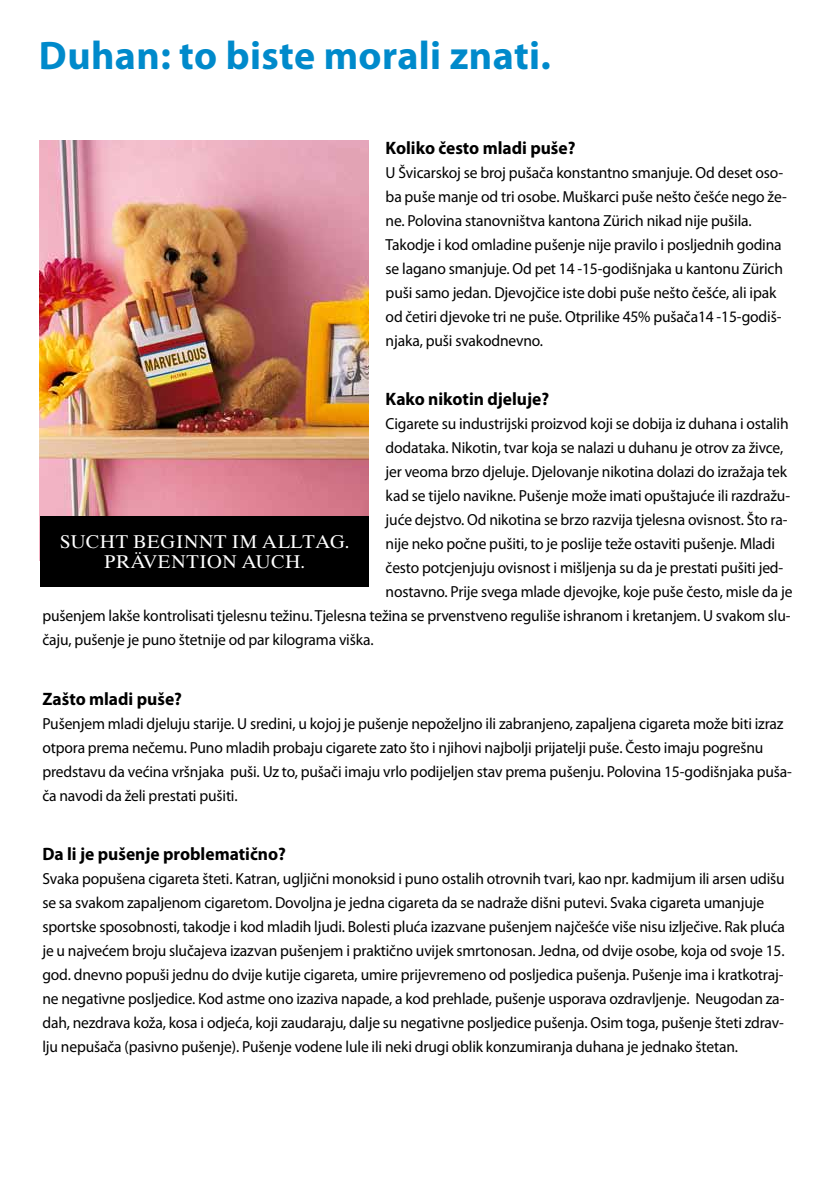
<style>
.page{position:relative;width:840px;height:1191px;background:#fff}
.page>*{position:absolute;margin:0;border:0;box-sizing:border-box;transform-origin:0 0}
.t1{font:700 40px "Myriad Pro";letter-spacing:.01em;color:#008acb}
.t2{font:18.4px/20.4px "Times Ten";letter-spacing:.02em;color:#fff;text-align:center}
.t3{font:700 18px "Myriad Pro";color:#000}
.t4{font:16px/24px "Myriad Pro";letter-spacing:-.01em;color:#000}
</style>
<div class="page">
<img style="left:40px;top:141px;width:328px;height:375px">
<div style="left:40px;top:516px;width:328px;height:70px;background:#000"></div>
<h1 class="t1" style="left:39px;top:29px;width:513px">Duhan: to biste morali znati.</h1>
<p class="t3" style="left:385px;top:136px;width:191px">Koliko često mladi puše?</p>
<p class="t4" style="left:385px;top:160px;width:402px">U Švicarskoj se broj pušača konstantno smanjuje. Od deset oso&shy;ba puše manje od tri osobe. Muškarci puše nešto češće nego že&shy;ne. Polovina stanovništva kantona Zürich nikad nije pušila.<br>Takodje i kod omladine pušenje nije pravilo i posljednih godina se lagano smanjuje. Od pet 14 -15-godišnjaka u kantonu Zürich puši samo jedan. Djevojčice iste dobi puše nešto češće, ali ipak od četiri djevoke tri ne puše. Otprilike 45% pušača14 -15-godiš&shy;njaka, puši svakodnevno.</p>
<p class="t3" style="left:385px;top:387px;width:165px">Kako nikotin djeluje?</p>
<p class="t4" style="left:385px;top:412px;width:404px">Cigarete su industrijski proizvod koji se dobija iz duhana i ostalih</p>
<p class="t4" style="left:385px;top:436px;width:399px">dodataka. Nikotin, tvar koja se nalazi u duhanu je otrov za živce,</p>
<p class="t4" style="left:385px;top:460px;width:403px">jer veoma brzo djeluje. Djelovanje nikotina dolazi do izražaja tek</p>
<p class="t4" style="left:385px;top:484px;width:406px">kad se tijelo navikne. Pušenje može imati opuštajuće ili razdražu-</p>
<p class="t4" style="left:385px;top:508px;width:403px">juće dejstvo. Od nikotina se brzo razvija tjelesna ovisnost. Što ra-</p>
<p class="t4" style="left:385px;top:532px;width:391px">nije neko počne pušiti, to je poslije teže ostaviti pušenje. Mladi</p>
<p class="t4" style="left:385px;top:556px;width:399px">često potcjenjuju ovisnost i mišljenja su da je prestati pušiti jed-</p>
<p class="t4" style="left:385px;top:580px;width:408px">nostavno. Prije svega mlade djevojke, koje puše često, misle da je</p>
<p class="t4" style="left:42px;top:604px;width:749px">pušenjem lakše kontrolisati tjelesnu težinu. Tjelesna težina se prvenstveno reguliše ishranom i kretanjem. U svakom slu-</p>
<p class="t4" style="left:42px;top:628px;width:332px">čaju, pušenje je puno štetnije od par kilograma viška.</p>
<p class="t2" style="left:60px;top:531px;width:290px">SUCHT BEGINNT IM ALLTAG.<br>PRÄVENTION AUCH.</p>
<p class="t3" style="left:42px;top:687px;width:141px">Zašto mladi puše?</p>
<p class="t4" style="left:42px;top:711px;width:750px">Pušenjem mladi djeluju starije. U sredini, u kojoj je pušenje nepoželjno ili zabranjeno, zapaljena cigareta može biti izraz otpora prema nečemu. Puno mladih probaju cigarete zato što i njihovi najbolji prijatelji puše. Često imaju pogrešnu predstavu da većina vršnjaka puši. Uz to, pušači imaju vrlo podijeljen stav prema pušenju. Polovina 15-godišnjaka puša&shy;ča navodi da želi prestati pušiti.</p>
<p class="t3" style="left:42px;top:842px;width:245px">Da li je pušenje problematično?</p>
<p class="t4" style="left:42px;top:866px;width:743px">Svaka popušena cigareta šteti. Katran, ugljični monoksid i puno ostalih otrovnih tvari, kao npr. kadmijum ili arsen udišu se sa svakom zapaljenom cigaretom. Dovoljna je jedna cigareta da se nadraže dišni putevi. Svaka cigareta umanjuje sportske sposobnosti, takodje i kod mladih ljudi. Bolesti pluća izazvane pušenjem najčešće više nisu izlječive. Rak pluća je u najvećem broju slučajeva izazvan pušenjem i praktično uvijek smrtonosan. Jedna, od dvije osobe, koja od svoje 15. god. dnevno popuši jednu do dvije kutije cigareta, umire prijevremeno od posljedica pušenja. Pušenje ima i kratkotraj&shy;ne negativne posljedice. Kod astme ono izaziva napade, a kod prehlade, pušenje usporava ozdravljenje. Neugodan za&shy;dah, nezdrava koža, kosa i odjeća, koji zaudaraju, dalje su negativne posljedice pušenja. Osim toga, pušenje šteti zdrav&shy;lju nepušača (pasivno pušenje). Pušenje vodene lule ili neki drugi oblik konzumiranja duhana je jednako štetan.</p>
</div>
